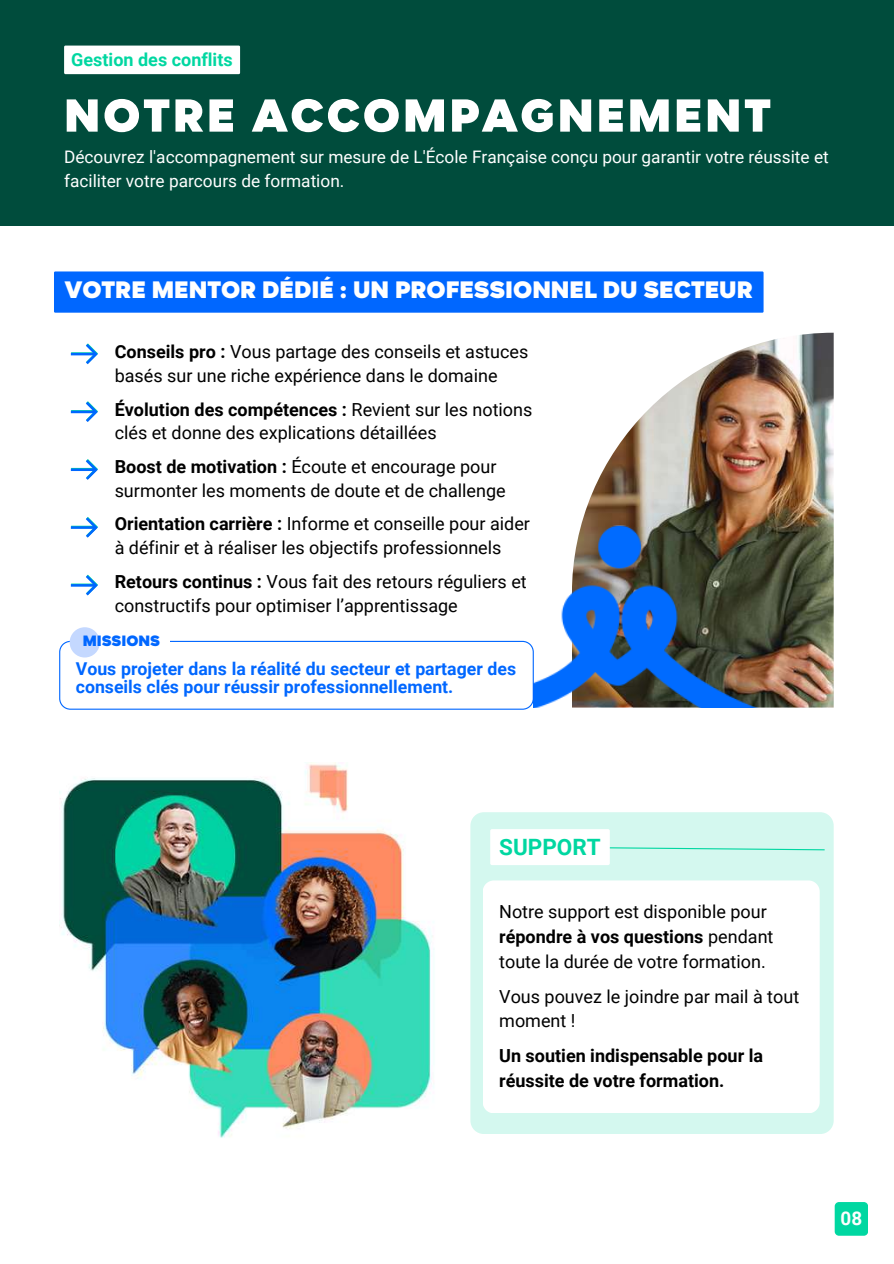
<style>
.page{position:relative;width:894px;height:1264px;background:#fff}
.page>*{position:absolute;margin:0;border:0;box-sizing:border-box;transform-origin:0 0}
.t1{font:900 52.5px "Magenos";letter-spacing:.055em;color:#fff}
.t2{font:900 27px "Magenos";color:#fff}
.t3{font:700 22.5px "Roboto";color:#00d7a1}
.t4{font:700 18.9px "Roboto";color:#fff}
.t5{font:18px/23.7px "Roboto";color:#000}
.t6{font:700 18px/24.8px "Roboto";color:#000}
.t7{font:700 18px "Roboto";color:#00d7a1}
.t8{font:700 17.7px/18px "Roboto";color:#0067ff}
.t9{font:17.25px/23.7px "Roboto";color:#fff}
.t10{font:900 16.95px "Magenos";color:#0067ff}
.s1{font-weight:700}
</style>
<div class="page">
<div style="left:834px;top:1201px;width:33px;height:34px;background:#00d7a1;border-radius:4px"></div>
<div style="left:0;top:0;width:893px;height:225px;background:#004c3c"></div>
<div style="left:64px;top:46px;width:176px;height:28px;background:#fff"></div>
<img style="left:583px;top:333px;width:250px;height:184px">
<svg style="left:71px;top:343px;width:27px;height:21px"></svg>
<svg style="left:71px;top:401px;width:27px;height:21px"></svg>
<svg style="left:71px;top:459px;width:27px;height:21px"></svg>
<svg style="left:71px;top:517px;width:27px;height:20px"></svg>
<svg style="left:71px;top:574px;width:27px;height:21px"></svg>
<img style="left:533px;top:517px;width:301px;height:190px">
<svg style="left:59px;top:641px;width:474px;height:68px"></svg>
<div style="left:81px;top:632px;width:88px;height:20px;background:#fff"></div>
<div style="left:70px;top:627px;width:30px;height:30px;background:#c4d8ff;border-radius:50%"></div>
<img style="left:59px;top:762px;width:375px;height:376px">
<div style="left:54px;top:271px;width:709px;height:42px;background:#0067ff"></div>
<div style="left:470px;top:812px;width:363px;height:321px;background:#d4f8ef;border-radius:13px"></div>
<svg style="left:609px;top:846px;width:216px;height:5px"></svg>
<div style="left:482px;top:880px;width:337px;height:233px;background:#fff;border-radius:11px"></div>
<div style="left:490px;top:829px;width:119px;height:36px;background:#fff;border-radius:2px"></div>
<p class="t7" style="left:71px;top:49px;width:163px">Gestion des conflits</p>
<h1 class="t1" style="left:64px;top:88px;width:708px">NOTRE ACCOMPAGNEMENT</h1>
<p class="t9" style="left:64px;top:145px;width:766px">Découvrez l'accompagnement sur mesure de L'École Française conçu pour garantir votre réussite et faciliter votre parcours de formation.</p>
<h2 class="t2" style="left:65px;top:275px;width:689px">VOTRE MENTOR DÉDIÉ : UN PROFESSIONNEL DU SECTEUR</h2>
<p class="t5" style="left:115px;top:340px;width:415px"><span class="s1">Conseils pro :</span> Vous partage des conseils et astuces basés sur une riche expérience dans le domaine</p>
<p class="t5" style="left:115px;top:397px;width:419px"><span class="s1">Évolution des compétences :</span> Revient sur les notions clés et donne des explications détaillées</p>
<p class="t5" style="left:115px;top:455px;width:392px"><span class="s1">Boost de motivation :</span> Écoute et encourage pour surmonter les moments de doute et de challenge</p>
<p class="t5" style="left:115px;top:512px;width:416px"><span class="s1">Orientation carrière :</span> Informe et conseille pour aider à définir et à réaliser les objectifs professionnels</p>
<p class="t5" style="left:115px;top:570px;width:413px"><span class="s1">Retours continus :</span> Vous fait des retours réguliers et constructifs pour optimiser l’apprentissage</p>
<p class="t10" style="left:83px;top:632px;width:79px">MISSIONS</p>
<p class="t8" style="left:76px;top:660px;width:442px">Vous projeter dans la réalité du secteur et partager des conseils clés pour réussir professionnellement.</p>
<p class="t3" style="left:499px;top:834px;width:103px">SUPPORT</p>
<p class="t5" style="left:499px;top:899px;width:276px;line-height:24.8px">Notre support est disponible pour <span class="s1">répondre à vos questions</span> pendant toute la durée de votre formation.</p>
<p class="t5" style="left:499px;top:984px;width:301px;line-height:24.8px">Vous pouvez le joindre par mail à tout moment !</p>
<p class="t6" style="left:499px;top:1043px;width:265px">Un soutien indispensable pour la réussite de votre formation.</p>
<p class="t4" style="left:840px;top:1207px;width:23px">08</p>
</div>
